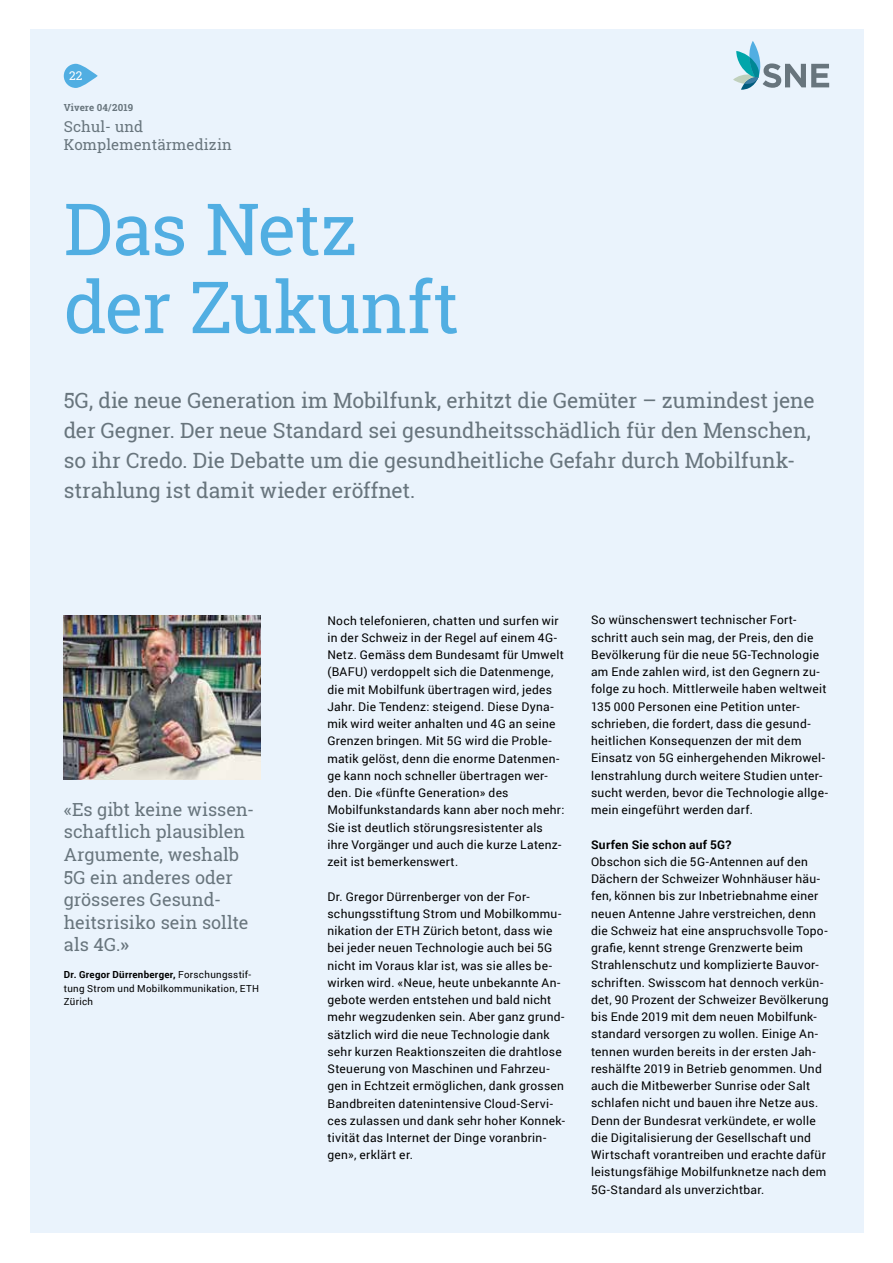
<style>
.page{position:relative;width:893px;height:1263px;background:#fff}
.page>*{position:absolute;margin:0;border:0;box-sizing:border-box;transform-origin:0 0}
.t1{font:72px/78px "Roboto Slab";letter-spacing:-.02em;color:#51aee2}
.t2{font:21px/30px "Roboto Slab";letter-spacing:-.01em;color:#68757d}
.t3{font:18px/22.5px "Roboto Slab";letter-spacing:-.005em;color:#68757d}
.t4{font:15px/18px "Roboto Slab";letter-spacing:.01em;color:#68757d}
.t5{font:12px/17.2px "Roboto";letter-spacing:.025em;color:#000}
.t6{font:700 12px "Roboto";letter-spacing:.02em;color:#000}
.t7{font:12px "Roboto Slab";color:#fff}
.t8{font:9.75px/13.5px "Roboto";letter-spacing:.03em;color:#000}
.t9{font:700 9.75px "Roboto Slab";letter-spacing:.01em;color:#68757d}
.s1{font-weight:700}
</style>
<div class="page">
<div style="left:30px;top:30px;width:833px;height:1203px;background:#eaf3fc"></div>
<svg style="left:64px;top:64px;width:34px;height:24px"></svg>
<svg style="left:733px;top:41px;width:96px;height:49px"></svg>
<img style="left:64px;top:616px;width:196px;height:164px">
<p class="t7" style="left:69px;top:67px;width:15px">22</p>
<p class="t9" style="left:64px;top:100px;width:71px">Vivere 04/ 2019</p>
<p class="t4" style="left:64px;top:117px;width:169px">Schul- und<br>Komplementärmedizin</p>
<h1 class="t1" style="left:64px;top:189px;width:397px">Das Netz der Zukunft</h1>
<p class="t2" style="left:64px;top:385px;width:752px">5G, die neue Generation im Mobilfunk, erhitzt die Gemüter – zumindest jene der Gegner. Der neue Standard sei gesundheitsschädlich für den Menschen, so ihr Credo. Die Debatte um die gesundheitliche Gefahr durch Mobilfunk&shy;strahlung ist damit wieder eröffnet.</p>
<h3 class="t3" style="left:64px;top:798px;width:192px">«Es gibt keine wissen&shy;schaftlich plausiblen<br>Argumente, weshalb<br>5G ein anderes oder grösseres Gesund&shy;heitsrisiko sein sollte als 4G.<span class="s1">»</span></h3>
<p class="t8" style="left:64px;top:967px;width:197px"><span class="s1">Dr. Gregor Dürrenberger,</span> Forschungsstif&shy;tung Strom und Mobilkommunikation, ETH<br>Zürich</p>
<p class="t5" style="left:327px;top:611px;width:238px">Noch telefonieren, chatten und surfen wir in der Schweiz in der Regel auf einem 4G-Netz. Gemäss dem Bundesamt für Umwelt (BAFU) verdoppelt sich die Datenmenge, die mit Mobilfunk übertragen wird, jedes Jahr. Die Tendenz: steigend. Diese Dyna&shy;mik wird weiter anhalten und 4G an seine Grenzen bringen. Mit 5G wird die Proble&shy;matik gelöst, denn die enorme Datenmen&shy;ge kann noch schneller übertragen wer&shy;den. Die «fünfte Generation» des Mobilfunkstandards kann aber noch mehr:<br>Sie ist deutlich störungsresistenter als ihre Vorgänger und auch die kurze Latenz&shy;zeit ist bemerkenswert.</p>
<p class="t5" style="left:327px;top:887px;width:239px">Dr. Gregor Dürrenberger von der For&shy;schungsstiftung Strom und Mobilkommu&shy;nikation der ETH Zürich betont, dass wie bei jeder neuen Technologie auch bei 5G nicht im Voraus klar ist, was sie alles be&shy;wirken wird. «Neue, heute unbekannte An&shy;gebote werden entstehen und bald nicht mehr wegzudenken sein. Aber ganz grund&shy;sätzlich wird die neue Technologie dank sehr kurzen Reaktionszeiten die drahtlose Steuerung von Maschinen und Fahrzeu&shy;gen in Echtzeit ermöglichen, dank grossen Bandbreiten datenintensive Cloud-Servi&shy;ces zulassen und dank sehr hoher Konnek&shy;tivität das Internet der Dinge voranbrin&shy;gen», erklärt er.</p>
<p class="t5" style="left:591px;top:611px;width:239px">So wünschenswert technischer Fort&shy;schritt auch sein mag, der Preis, den die Bevölkerung für die neue 5G-Technologie am Ende zahlen wird, ist den Gegnern zu&shy;folge zu hoch. Mittlerweile haben weltweit 135 000 Personen eine Petition unter&shy;schrieben, die fordert, dass die gesund&shy;heitlichen Konsequenzen der mit dem Einsatz von 5G einhergehenden Mikrowel&shy;lenstrahlung durch weitere Studien unter&shy;sucht werden, bevor die Technologie allge&shy;mein eingeführt werden darf.</p>
<p class="t6" style="left:591px;top:836px;width:142px">Surfen Sie schon auf 5G?</p>
<p class="t5" style="left:591px;top:852px;width:239px">Obschon sich die 5G-Antennen auf den Dächern der Schweizer Wohnhäuser häu&shy;fen, können bis zur Inbetriebnahme einer neuen Antenne Jahre verstreichen, denn die Schweiz hat eine anspruchsvolle Topo&shy;grafie, kennt strenge Grenzwerte beim Strahlenschutz und komplizierte Bauvor&shy;schriften. Swisscom hat dennoch verkün&shy;det, 90 Prozent der Schweizer Bevölkerung bis Ende 2019 mit dem neuen Mobilfunk&shy;standard versorgen zu wollen. Einige An&shy;tennen wurden bereits in der ersten Jah&shy;reshälfte 2019 in Betrieb genommen. Und auch die Mitbewerber Sunrise oder Salt schlafen nicht und bauen ihre Netze aus.<br>Denn der Bundesrat verkündete, er wolle die Digitalisierung der Gesellschaft und Wirtschaft vorantreiben und erachte dafür leistungsfähige Mobilfunknetze nach dem 5G-Standard als unverzichtbar.</p>
</div>
